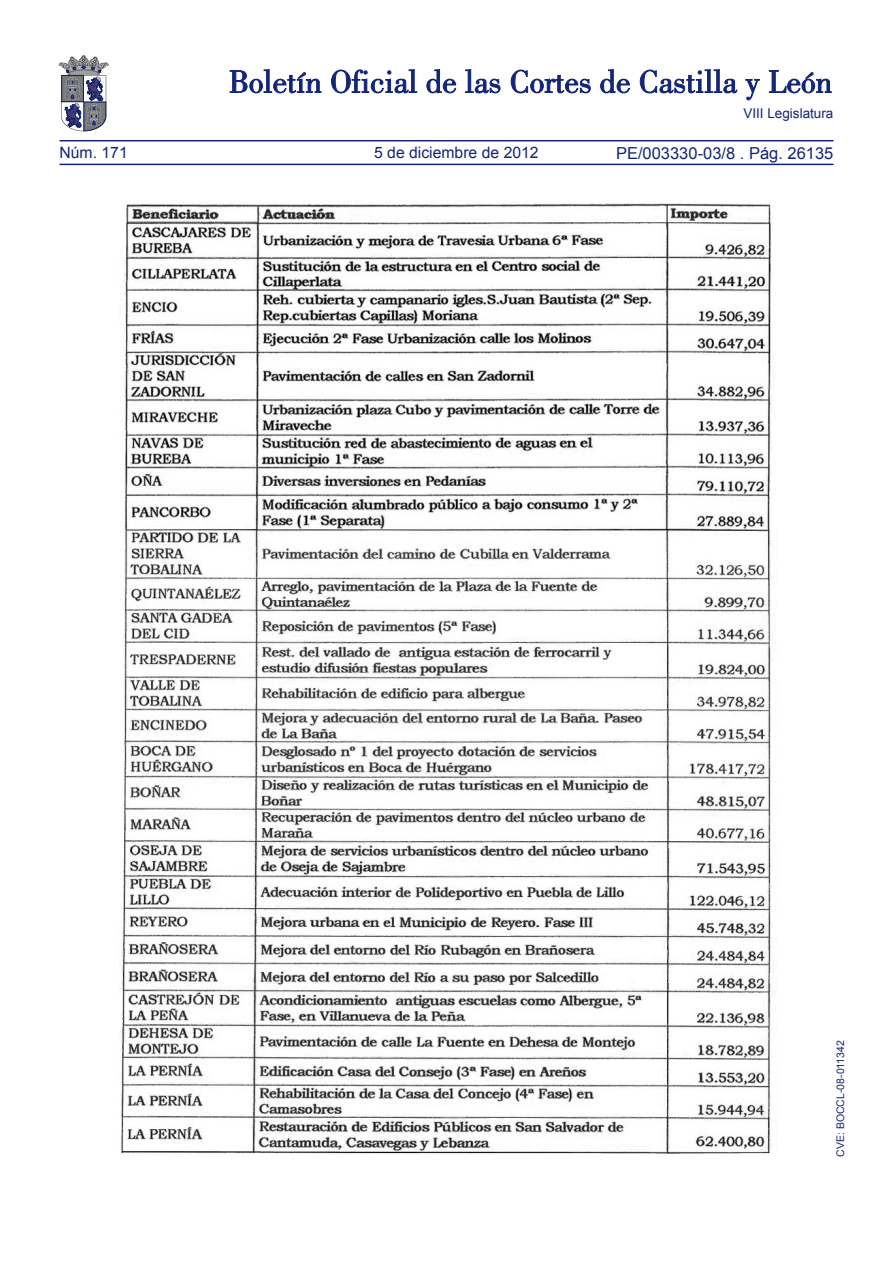
<style>
.page{position:relative;width:893px;height:1263px;background:#fff}
.page>*{position:absolute;margin:0;border:0;box-sizing:border-box;transform-origin:0 0}
.t1{font:16.5px "Arial";color:#132577}
.t2{font:15.75px "Arial";color:#132577}
.t3{font:13.5px "Arial";color:#132577}
.TEXTO_NORMAL{font:10.5px "Arial";color:#132577}
</style>
<div class="page">
<hr style="left:60px;top:164px;width:773px;height:1px;background:#132577">
<hr style="left:60px;top:140px;width:773px;height:1px;background:#132577">
<svg style="left:230px;top:69px;width:91px;height:24px"></svg>
<svg style="left:331px;top:69px;width:86px;height:24px"></svg>
<svg style="left:426px;top:69px;width:30px;height:24px"></svg>
<svg style="left:465px;top:69px;width:35px;height:24px"></svg>
<svg style="left:511px;top:70px;width:80px;height:23px"></svg>
<svg style="left:600px;top:69px;width:30px;height:24px"></svg>
<svg style="left:640px;top:69px;width:97px;height:24px"></svg>
<svg style="left:745px;top:79px;width:15px;height:21px"></svg>
<svg style="left:769px;top:70px;width:62px;height:23px"></svg>
<svg style="left:59px;top:55px;width:49px;height:76px"></svg>
<img style="left:121px;top:203px;width:651px;height:951px">
<p class="t2" style="left:60px;top:142px;width:70px">Núm. 171</p>
<p class="t2" style="left:374px;top:142px;width:166px">5 de diciembre de 2012</p>
<p class="t3" style="left:743px;top:105px;width:92px">VIII Legislatura</p>
<p class="t1" style="left:616px;top:142px;width:219px">PE/003330-03/8 . Pág. 26135</p>
<p class="TEXTO_NORMAL" style="left:834px;top:1157px;width:118px;rotate:-90deg">CVE: BOCCL-08-011342</p>
</div>
